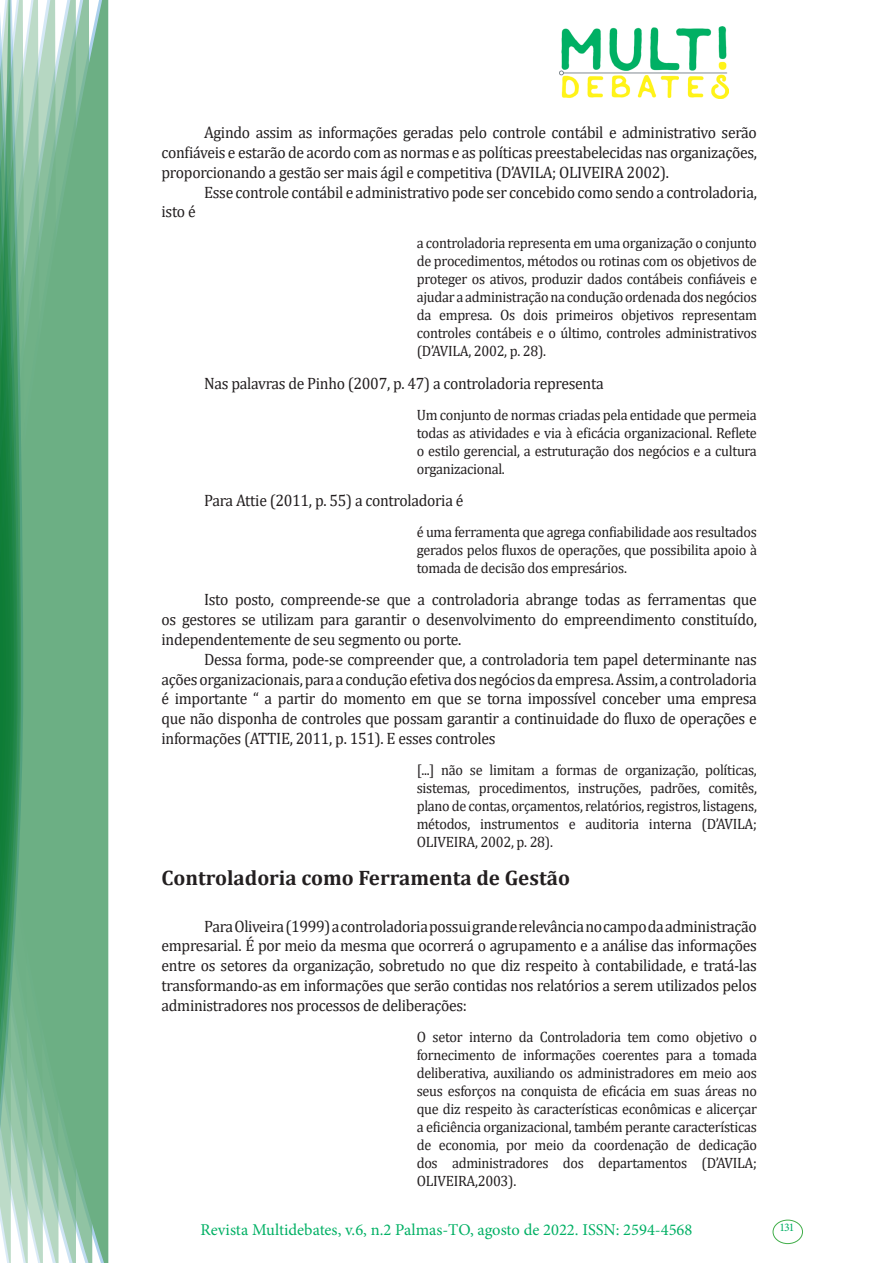
<style>
.page{position:relative;width:893px;height:1263px;background:#fff}
.page>*{position:absolute;margin:0;border:0;box-sizing:border-box;transform-origin:0 0}
.Titulo_2{font:700 21px "Cambria";color:#231f20}
.texto{font:16.5px/19.8px "Cambria";letter-spacing:-.02em;color:#231f20;text-align:justify;scale:.95 1}
.t1{font:16.5px "Minion Pro";color:#00b064}
.citacao{font:15px/18px "Cambria";letter-spacing:-.02em;color:#231f20;text-align:justify;scale:.95 1}
.t2{font:11.7px "Minion Pro";color:#00b064}
</style>
<div class="page">
<img style="left:559px;top:26px;width:169px;height:72px">
<div style="left:95px;top:0;width:14px;height:1263px;background:#6caf84"></div>
<svg style="left:79px;top:0;width:16px;height:1263px;background:#71b289"></svg>
<svg style="left:62px;top:0;width:17px;height:1263px;background:#75b48c"></svg>
<svg style="left:45px;top:0;width:17px;height:1263px;background:#7cb792"></svg>
<svg style="left:30px;top:0;width:15px;height:1263px;background:#80ba96"></svg>
<svg style="left:0;top:0;width:30px;height:1263px;background:#61a97f"></svg>
<div style="left:772px;top:1219px;width:31px;height:25px;border:1px solid #40ae49;border-radius:50%"></div>
<p class="texto" style="left:162px;top:123px;width:628px;text-indent:43px">Agindo assim as informações geradas pelo controle contábil e administrativo serão confiáveis e estarão de acordo com as normas e as políticas preestabelecidas nas organizações, proporcionando a gestão ser mais ágil e competitiva (D’AVILA; OLIVEIRA 2002).</p>
<p class="texto" style="left:204px;top:182px;width:583px">Esse controle contábil e administrativo pode ser concebido como sendo a controladoria,</p>
<p class="texto" style="left:162px;top:202px;width:37px">isto é</p>
<p class="citacao" style="left:417px;top:234px;width:360px">a controladoria representa em uma organização o conjunto de procedimentos, métodos ou rotinas com os objetivos de proteger os ativos, produzir dados contábeis confiáveis e ajudar a administração na condução ordenada dos negócios da empresa. Os dois primeiros objetivos representam controles contábeis e o último, controles administrativos (D’AVILA, 2002, p. 28).</p>
<p class="texto" style="left:204px;top:373px;width:422px">Nas palavras de Pinho (2007, p. 47) a controladoria representa</p>
<p class="citacao" style="left:417px;top:405px;width:360px">Um conjunto de normas criadas pela entidade que permeia todas as atividades e via à eficácia organizacional. Reflete o estilo gerencial, a estruturação dos negócios e a cultura organizacional.</p>
<p class="texto" style="left:204px;top:490px;width:274px">Para Attie (2011, p. 55) a controladoria é</p>
<p class="citacao" style="left:417px;top:523px;width:360px">é uma ferramenta que agrega confiabilidade aos resultados gerados pelos fluxos de operações, que possibilita apoio à tomada de decisão dos empresários.</p>
<p class="texto" style="left:162px;top:590px;width:628px;text-indent:43px">Isto posto, compreende-se que a controladoria abrange todas as ferramentas que os gestores se utilizam para garantir o desenvolvimento do empreendimento constituído, independentemente de seu segmento ou porte.</p>
<p class="texto" style="left:162px;top:649px;width:628px;text-indent:43px">Dessa forma, pode-se compreender que, a controladoria tem papel determinante nas ações organizacionais, para a condução efetiva dos negócios da empresa. Assim, a controladoria é importante “ a partir do momento em que se torna impossível conceber uma empresa que não disponha de controles que possam garantir a continuidade do fluxo de operações e informações (ATTIE, 2011, p. 151). E esses controles</p>
<p class="citacao" style="left:417px;top:761px;width:360px">[...] não se limitam a formas de organização, políticas, sistemas, procedimentos, instruções, padrões, comitês, plano de contas, orçamentos, relatórios, registros, listagens, métodos, instrumentos e auditoria interna (D’AVILA; OLIVEIRA, 2002, p. 28).</p>
<p class="Titulo_2" style="left:162px;top:863px;width:410px">Controladoria como Ferramenta de Gestão</p>
<p class="texto" style="left:162px;top:916px;width:628px;text-indent:43px">Para Oliveira (1999) a controladoria possui grande relevância no campo da administração empresarial. É por meio da mesma que ocorrerá o agrupamento e a análise das informações entre os setores da organização, sobretudo no que diz respeito à contabilidade, e tratá-las transformando-as em informações que serão contidas nos relatórios a serem utilizados pelos administradores nos processos de deliberações:</p>
<p class="citacao" style="left:417px;top:1027px;width:360px">O setor interno da Controladoria tem como objetivo o fornecimento de informações coerentes para a tomada deliberativa, auxiliando os administradores em meio aos seus esforços na conquista de eficácia em suas áreas no que diz respeito às características econômicas e alicerçar a eficiência organizacional, também perante características de economia, por meio da coordenação de dedicação dos administradores dos departamentos (D’AVILA; OLIVEIRA,2003).</p>
<p class="t1" style="left:200px;top:1218px;width:493px">Revista Multidebates, v.6, n.2 Palmas-TO, agosto de 2022. ISSN: 2594-4568</p>
<p class="t2" style="left:779px;top:1219px;width:16px">131</p>
</div>
